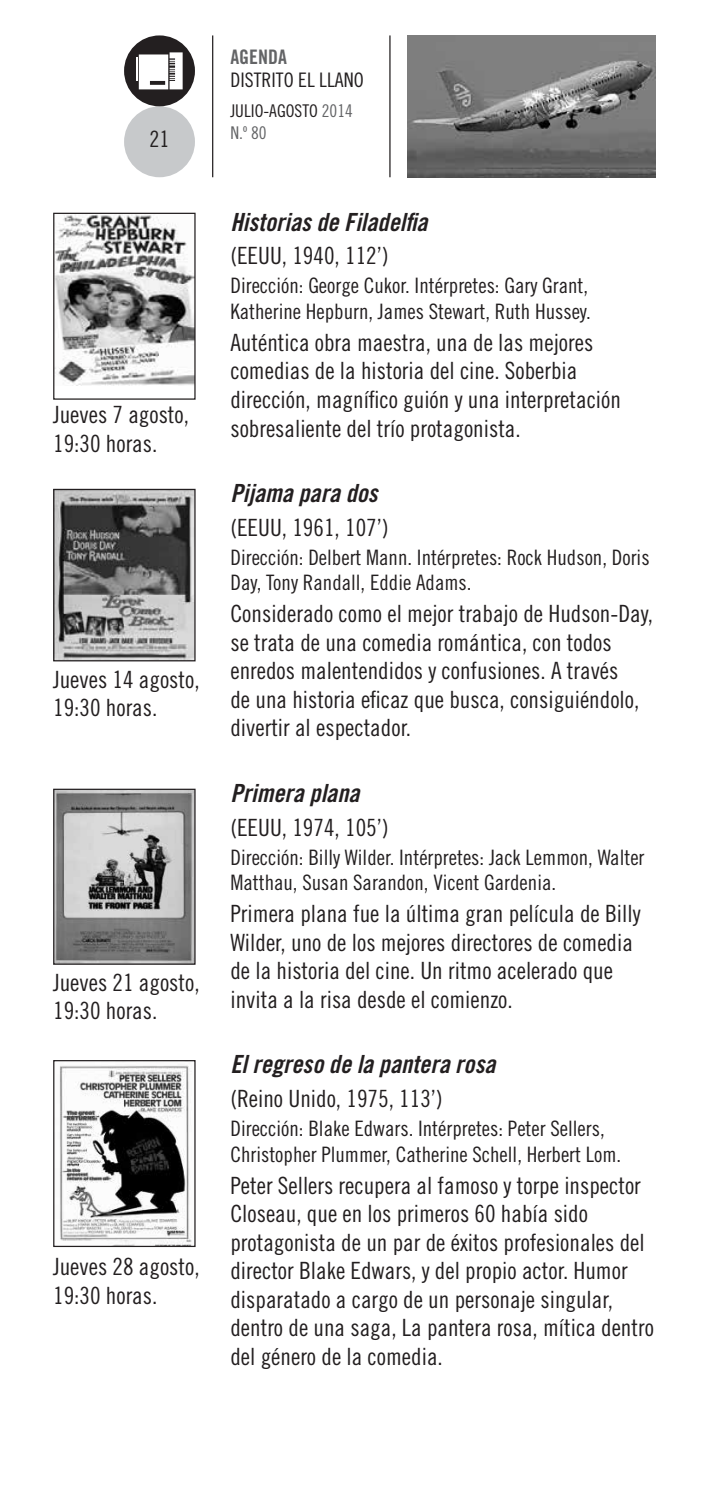
<style>
.page{position:relative;width:709px;height:1489px;background:#fff}
.page>*{position:absolute;margin:0;border:0;box-sizing:border-box;transform-origin:0 0}
.t1{font:25px "Trade Gothic LT Std Bd Cn 20 Obl";color:#231f20}
.t2{font:23.75px/28.5px "Trade Gothic LT Std Cn 18";color:#231f20}
.t3{font:22.5px "Trade Gothic LT Std Cn 18";color:#231f20}
.t4{font:21.25px/25.5px "Trade Gothic LT Std Cn 18";color:#231f20}
.t5{font:20px "Trade Gothic LT Std Cn 18";color:#231f20}
.t6{font:20px "Trade Gothic LT Std Bd Cn 20";color:#636466}
.t7{font:17.5px/22.5px "Trade Gothic LT Std Cn 18";color:#231f20}
.s1{color:#636466}
</style>
<div class="page">
<hr style="left:212px;top:35px;width:1px;height:142px;background:#231f20">
<hr style="left:389px;top:35px;width:1px;height:142px;background:#231f20">
<div style="left:124px;top:106px;width:71px;height:71px;background:#c7c9cb;border-radius:50%"></div>
<div style="left:124px;top:35px;width:71px;height:71px;background:#231f20;border-radius:50%"></div>
<svg style="left:139px;top:52px;width:44px;height:37px;background:#dadada"></svg>
<hr style="left:136px;top:57px;width:2px;height:24px;background:#fff">
<img style="left:407px;top:35px;width:249px;height:142px">
<img style="left:55px;top:215px;width:139px;height:170px">
<div style="left:53px;top:213px;width:143px;height:186px;border:1px solid #231f20"></div>
<img style="left:55px;top:491px;width:139px;height:168px">
<div style="left:53px;top:489px;width:143px;height:172px;border:1px solid #231f20"></div>
<img style="left:55px;top:790px;width:139px;height:172px">
<div style="left:53px;top:788px;width:143px;height:176px;border:1px solid #231f20"></div>
<img style="left:55px;top:1061px;width:139px;height:183px">
<div style="left:53px;top:1059px;width:143px;height:187px;border:1px solid #231f20"></div>
<p class="t3" style="left:149px;top:126px;width:21px">21</p>
<p class="t2" style="left:53px;top:400px;width:137px">Jueves 7 agosto,<br>19:30 horas.</p>
<p class="t2" style="left:53px;top:664px;width:148px">Jueves 14 agosto,<br>19:30 horas.</p>
<p class="t2" style="left:53px;top:967px;width:148px">Jueves 21 agosto,<br>19:30 horas.</p>
<p class="t2" style="left:53px;top:1252px;width:148px">Jueves 28 agosto,<br>19:30 horas.</p>
<p class="t6" style="left:230px;top:45px;width:58px">AGENDA</p>
<p class="t5" style="left:230px;top:68px;width:135px">DISTRITO EL LLANO</p>
<p class="t7" style="left:230px;top:99px;width:124px">JULIO-AGOSTO <span class="s1">2014<br>N.º 80</span></p>
<p class="t1" style="left:230px;top:207px;width:199px">Historias de Filadelfia</p>
<p class="t2" style="left:230px;top:241px;width:160px">(EEUU, 1940, 112’)</p>
<p class="t4" style="left:230px;top:273px;width:362px">Dirección: George Cukor. Intérpretes: Gary Grant,<br>Katherine Hepburn, James Stewart, Ruth Hussey.</p>
<p class="t2" style="left:230px;top:328px;width:392px">Auténtica obra maestra, una de las mejores comedias de la historia del cine. Soberbia dirección, magnífico guión y una interpretación sobresaliente del trío protagonista.</p>
<p class="t1" style="left:230px;top:478px;width:149px">Pijama para dos</p>
<p class="t2" style="left:230px;top:512px;width:160px">(EEUU, 1961, 107’)</p>
<p class="t4" style="left:230px;top:544px;width:421px">Dirección: Delbert Mann. Intérpretes: Rock Hudson, Doris<br>Day, Tony Randall, Eddie Adams.</p>
<p class="t2" style="left:230px;top:599px;width:424px">Considerado como el mejor trabajo de Hudson-Day, se trata de una comedia romántica, con todos enredos malentendidos y confusiones. A través<br>de una historia eficaz que busca, consiguiéndolo, divertir al espectador.</p>
<p class="t1" style="left:230px;top:777px;width:131px">Primera plana</p>
<p class="t2" style="left:230px;top:812px;width:160px">(EEUU, 1974, 105’)</p>
<p class="t4" style="left:230px;top:844px;width:415px">Dirección: Billy Wilder. Intérpretes: Jack Lemmon, Walter<br>Matthau, Susan Sarandon, Vicent Gardenia.</p>
<p class="t2" style="left:230px;top:899px;width:412px">Primera plana fue la última gran película de Billy Wilder, uno de los mejores directores de comedia de la historia del cine. Un ritmo acelerado que invita a la risa desde el comienzo.</p>
<p class="t1" style="left:230px;top:1049px;width:267px">El regreso de la pantera rosa</p>
<p class="t2" style="left:230px;top:1083px;width:214px">(Reino Unido, 1975, 113’)</p>
<p class="t4" style="left:230px;top:1115px;width:392px">Dirección: Blake Edwars. Intérpretes: Peter Sellers,<br>Christopher Plummer, Catherine Schell, Herbert Lom.</p>
<p class="t2" style="left:230px;top:1170px;width:425px">Peter Sellers recupera al famoso y torpe inspector Closeau, que en los primeros 60 había sido protagonista de un par de éxitos profesionales del director Blake Edwars, y del propio actor. Humor disparatado a cargo de un personaje singular, dentro de una saga, La pantera rosa, mítica dentro del género de la comedia.</p>
</div>
